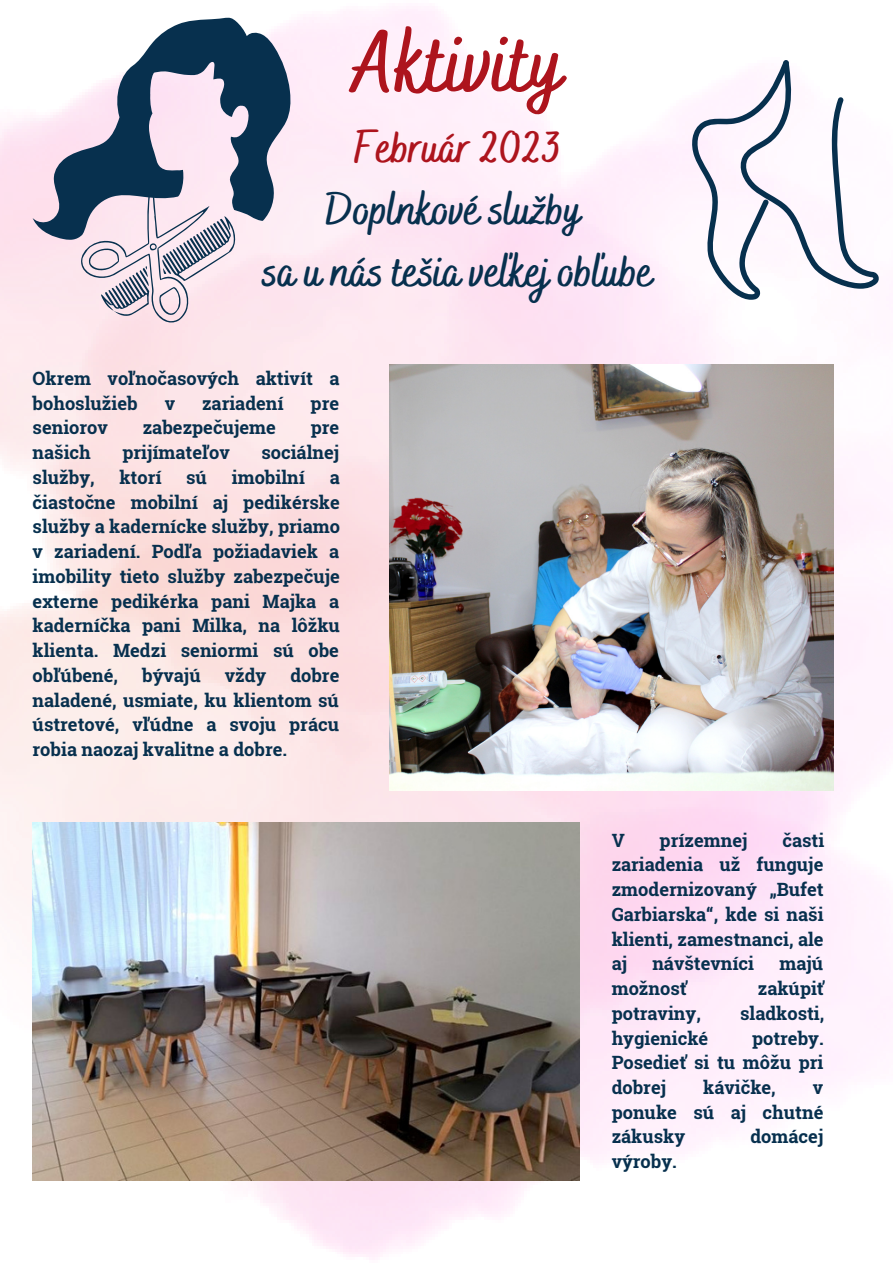
<style>
.page{position:relative;width:893px;height:1264px;background:#fff}
.page>*{position:absolute;margin:0;border:0;box-sizing:border-box;transform-origin:0 0}
.t1{font:700 85.95px "Bakerie Smooth";color:#ad141d}
.t2{font:700 44.85px/61.8px "Bakerie Smooth";color:#07304e;text-align:center}
.t3{font:700 44.85px "Bakerie Smooth";color:#ad141d}
.t4{font:700 18.3px/24.8px "Roboto Slab";color:#07304e;text-align:justify}
</style>
<div class="page">
<img style="left:0;top:6px;width:892px;height:1254px">
<svg style="left:692px;top:60px;width:186px;height:240px"></svg>
<svg style="left:33px;top:17px;width:258px;height:223px"></svg>
<svg style="left:69px;top:159px;width:178px;height:176px;background:#bbb5c3"></svg>
<img style="left:389px;top:365px;width:444px;height:425px">
<img style="left:33px;top:822px;width:546px;height:358px">
<h1 class="t1" style="left:352px;top:13px;width:212px">Aktivity</h1>
<h2 class="t3" style="left:354px;top:121px;width:209px">Február 2023</h2>
<h2 class="t2" style="left:263px;top:181px;width:391px">Doplnkové služby<br>sa u nás tešia veľkej obľube</h2>
<p class="t4" style="left:33px;top:365px;width:308px">Okrem voľnočasových aktivít a bohoslužieb</p>
<p class="t4" style="left:165px;top:390px;width:12px">v</p>
<p class="t4" style="left:202px;top:390px;width:83px">zariadení</p>
<p class="t4" style="left:310px;top:390px;width:30px">pre</p>
<p class="t4" style="left:33px;top:415px;width:77px">seniorov</p>
<p class="t4" style="left:143px;top:415px;width:135px">zabezpečujeme</p>
<p class="t4" style="left:311px;top:415px;width:30px">pre</p>
<p class="t4" style="left:33px;top:439px;width:60px">našich</p>
<p class="t4" style="left:122px;top:439px;width:109px">prijímateľov</p>
<p class="t4" style="left:261px;top:439px;width:79px">sociálnej</p>
<p class="t4" style="left:33px;top:464px;width:64px">služby,</p>
<p class="t4" style="left:119px;top:464px;width:44px">ktorí</p>
<p class="t4" style="left:186px;top:464px;width:22px">sú</p>
<p class="t4" style="left:232px;top:464px;width:75px">imobilní</p>
<p class="t4" style="left:33px;top:464px;width:309px;text-indent:297px">a čiastočne mobilní aj pedikérske služby a kadernícke služby, priamo v zariadení. Podľa požiadaviek a imobility tieto služby zabezpečuje externe pedikérka pani Majka a kaderníčka pani Milka, na lôžku klienta. Medzi seniormi sú obe obľúbené,</p>
<p class="t4" style="left:33px;top:662px;width:308px;text-indent:258px">dobre naladené, usmiate, ku klientom sú ústretové, vľúdne a svoju prácu robia naozaj kvalitne a dobre.</p>
<p class="t4" style="left:142px;top:662px;width:60px">bývajú</p>
<p class="t4" style="left:225px;top:662px;width:43px">vždy</p>
<p class="t4" style="left:611px;top:827px;width:214px;text-indent:171px">časti zariadenia už funguje zmodernizovaný „Bufet Garbiarska“, kde si naši klienti, zamestnanci, ale aj</p>
<p class="t4" style="left:611px;top:827px;width:15px">V</p>
<p class="t4" style="left:659px;top:827px;width:89px">prízemnej</p>
<p class="t4" style="left:652px;top:950px;width:103px">návštevníci</p>
<p class="t4" style="left:779px;top:950px;width:45px">majú</p>
<p class="t4" style="left:611px;top:975px;width:77px">možnosť</p>
<p class="t4" style="left:757px;top:975px;width:68px">zakúpiť</p>
<p class="t4" style="left:611px;top:1000px;width:91px">potraviny,</p>
<p class="t4" style="left:740px;top:1000px;width:86px">sladkosti,</p>
<p class="t4" style="left:611px;top:1025px;width:98px">hygienické</p>
<p class="t4" style="left:611px;top:1025px;width:213px;text-indent:140px">potreby.<br>Posedieť si tu môžu pri dobrej</p>
<p class="t4" style="left:703px;top:1074px;width:74px">kávičke,</p>
<p class="t4" style="left:611px;top:1074px;width:213px;text-indent:201px">v ponuke sú aj chutné zákusky</p>
<p class="t4" style="left:750px;top:1123px;width:74px">domácej</p>
<p class="t4" style="left:611px;top:1148px;width:67px">výroby.</p>
</div>
